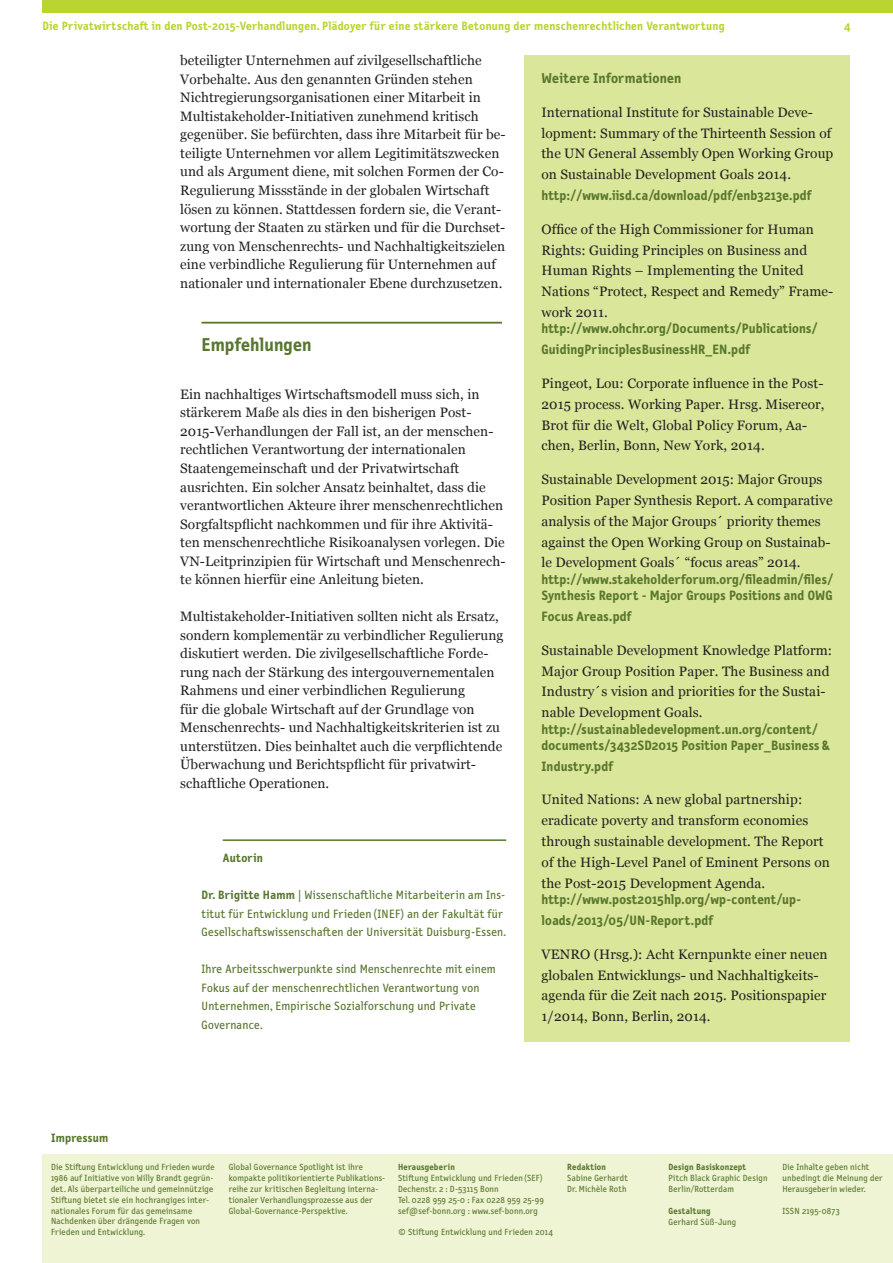
<style>
.page{position:relative;width:893px;height:1263px;background:#fff}
.page>*{position:absolute;margin:0;border:0;box-sizing:border-box;transform-origin:0 0}
.t1{font:700 18.75px "Letter Gothic Text OT";letter-spacing:.005em;color:#58762d}
.t2{font:700 14.4px "Letter Gothic Text OT";letter-spacing:.015em;color:#58762d}
.t3{font:13.65px/18.5px "Georgia";letter-spacing:.005em;color:#231f20}
.t4{font:700 13.65px/20.9px "Letter Gothic Text OT";letter-spacing:.01em;color:#58762d}
.t5{font:12.15px/18.6px "Letter Gothic Text OT";letter-spacing:.02em;color:#58762d}
.t6{font:700 12.15px "Letter Gothic Text OT";letter-spacing:.02em;color:#58762d}
.t7{font:700 12px "Letter Gothic Text OT";letter-spacing:.02em;color:#bad432}
.t8{font:9px/10.9px "Letter Gothic Text OT";letter-spacing:.02em;color:#58762d}
.t9{font:700 9px "Letter Gothic Text OT";letter-spacing:.02em;color:#58762d}
.s1{font-weight:700}
</style>
<div class="page">
<div style="left:43px;top:0;width:850px;height:13px;background:#bad432"></div>
<div style="left:43px;top:1154px;width:850px;height:109px;background:#eef4d4"></div>
<hr style="left:201px;top:322px;width:301px;height:2px;background:#58762d">
<hr style="left:223px;top:839px;width:283px;height:2px;background:#58762d">
<div style="left:524px;top:55px;width:326px;height:986px;background:#dae699"></div>
<p class="t7" style="left:43px;top:18px;width:684px">Die Privatwirtschaft in den Post-2015-Verhandlungen. Plädoyer für eine stärkere Betonung der menschenrechtlichen Verantwortung</p>
<p class="t3" style="left:180px;top:52px;width:327px">beteiligter Unternehmen auf zivilgesellschaftliche Vorbehalte. Aus den genannten Gründen stehen Nichtregierungsorganisationen einer Mitarbeit in Multistakeholder-Initiativen zunehmend kritisch gegenüber. Sie befürchten, dass ihre Mitarbeit für be&shy;teiligte Unternehmen vor allem Legitimitätszwecken und als Argument diene, mit solchen Formen der Co-Regulierung Missstände in der globalen Wirtschaft lösen zu können. Stattdessen fordern sie, die Verant&shy;wortung der Staaten zu stärken und für die Durchset&shy;zung von Menschenrechts- und Nachhaltigkeitszielen eine verbindliche Regulierung für Unternehmen auf nationaler und internationaler Ebene durchzusetzen.</p>
<p class="t2" style="left:541px;top:70px;width:141px">Weitere Informationen</p>
<p class="t3" style="left:541px;top:102px;width:293px;line-height:20.9px">International Institute for Sustainable Deve&shy;lopment: Summary of the Thirteenth Session of the UN General Assembly Open Working Group on Sustainable Development Goals 2014.</p>
<p class="t4" style="left:541px;top:185px;width:272px">http://www.iisd.ca/download/pdf/enb3213e.pdf</p>
<p class="t3" style="left:541px;top:219px;width:293px;line-height:20.9px">Office of the High Commissioner for Human Rights: Guiding Principles on Business and Human Rights – Implementing the United Nations “Protect, Respect and Remedy” Frame&shy;work 2011.</p>
<p class="t4" style="left:541px;top:318px;width:277px">http://www.ohchr.org/Documents/Publications/<br>GuidingPrinciplesBusinessHR_EN.pdf</p>
<p class="t3" style="left:541px;top:373px;width:285px;line-height:20.9px">Pingeot, Lou: Corporate influence in the Post-2015 process. Working Paper. Hrsg. Misereor, Brot für die Welt, Global Policy Forum, Aa&shy;chen, Berlin, Bonn, New York, 2014.</p>
<p class="t3" style="left:541px;top:469px;width:293px;line-height:20.9px">Sustainable Development 2015: Major Groups Position Paper Synthesis Report. A comparative analysis of the Major Groups´ priority themes against the Open Working Group on Sustainab&shy;le Development Goals´ “focus areas” 2014.</p>
<p class="t4" style="left:541px;top:571px;width:293px;line-height:16.4px">http://www.stakeholderforum.org/fileadmin/files/<br>Synthesis Report - Major Groups Positions and OWG</p>
<p class="t4" style="left:541px;top:606px;width:92px">Focus Areas.pdf</p>
<p class="t3" style="left:541px;top:640px;width:292px;line-height:20.9px">Sustainable Development Knowledge Platform:<br>Major Group Position Paper. The Business and Industry´s vision and priorities for the Sustai&shy;nable Development Goals.</p>
<p class="t4" style="left:541px;top:721px;width:290px;line-height:16.4px">http://sustainabledevelopment.un.org/content/ documents/3432SD2015 Position Paper_Business &amp;</p>
<p class="t4" style="left:541px;top:756px;width:73px">Industry.pdf</p>
<p class="t3" style="left:541px;top:790px;width:290px;line-height:20.9px">United Nations: A new global partnership: eradicate poverty and transform economies through sustainable development. The Report of the High-Level Panel of Eminent Persons on the Post-2015 Development Agenda.</p>
<p class="t4" style="left:541px;top:889px;width:261px">http://www.post2015hlp.org/wp-content/up&shy;loads/2013/05/UN-Report.pdf</p>
<p class="t3" style="left:541px;top:944px;width:288px;line-height:20.9px">VENRO (Hrsg.): Acht Kernpunkte einer neuen globalen Entwicklungs- und Nachhaltigkeits&shy;agenda für die Zeit nach 2015. Positionspapier 1/2014, Bonn, Berlin, 2014.</p>
<h1 class="t1" style="left:201px;top:333px;width:111px">Empfehlungen</h1>
<p class="t3" style="left:180px;top:385px;width:327px">Ein nachhaltiges Wirtschaftsmodell muss sich, in stärkerem Maße als dies in den bisherigen Post-2015-Verhandlungen der Fall ist, an der menschen&shy;rechtlichen Verantwortung der internationalen Staatengemeinschaft und der Privatwirtschaft ausrichten. Ein solcher Ansatz beinhaltet, dass die verantwortlichen Akteure ihrer menschenrechtlichen Sorgfaltspflicht nachkommen und für ihre Aktivitä&shy;ten menschenrechtliche Risikoanalysen vorlegen. Die VN-Leitprinzipien für Wirtschaft und Menschenrech&shy;te können hierfür eine Anleitung bieten.</p>
<p class="t3" style="left:180px;top:607px;width:325px">Multistakeholder-Initiativen sollten nicht als Ersatz, sondern komplementär zu verbindlicher Regulierung diskutiert werden. Die zivilgesellschaftliche Forde&shy;rung nach der Stärkung des intergouvernementalen Rahmens und einer verbindlichen Regulierung<br>für die globale Wirtschaft auf der Grundlage von Menschenrechts- und Nachhaltigkeitskriterien ist zu unterstützen. Dies beinhaltet auch die verpflichtende Überwachung und Berichtspflicht für privatwirt&shy;schaftliche Operationen.</p>
<p class="t6" style="left:223px;top:851px;width:42px">Autorin</p>
<p class="t5" style="left:201px;top:886px;width:306px"><span class="s1">Dr. Brigitte Hamm</span> | Wissenschaftliche Mitarbeiterin am Ins&shy;titut für Entwicklung und Frieden (INEF) an der Fakultät für<br>Gesellschaftswissenschaften der Universität Duisburg-Essen.</p>
<p class="t5" style="left:201px;top:960px;width:296px">Ihre Arbeitsschwerpunkte sind Menschenrechte mit einem Fokus auf der menschenrechtlichen Verantwortung von Unternehmen, Empirische Sozialforschung und Private Governance.</p>
<p class="t7" style="left:844px;top:18px;width:8px">4</p>
<p class="t6" style="left:51px;top:1131px;width:59px">Impressum</p>
<p class="t8" style="left:51px;top:1161px;width:165px">Die Stiftung Entwicklung und Frieden wurde 1986 auf Initiative von Willy Brandt gegrün&shy;det. Als überparteiliche und gemeinnützige Stiftung bietet sie ein hochrangiges inter&shy;nationales Forum für das gemeinsame Nachdenken über drängende Fragen von Frieden und Entwicklung.</p>
<p class="t8" style="left:229px;top:1161px;width:158px">Global Governance Spotlight ist ihre kompakte politikorientierte Publikations&shy;reihe zur kritischen Begleitung interna&shy;tionaler Verhandlungsprozesse aus der Global-Governance-Perspektive.</p>
<p class="t9" style="left:398px;top:1161px;width:58px">Herausgeberin</p>
<p class="t8" style="left:398px;top:1172px;width:147px">Stiftung Entwicklung und Frieden (SEF)<br>Dechenstr. 2 : D-53115 Bonn<br>Tel. 0228 959 25-0 : Fax 0228 959 25-99 sef@sef-bonn.org : www.sef-bonn.org</p>
<p class="t8" style="left:398px;top:1227px;width:156px">© Stiftung Entwicklung und Frieden 2014</p>
<p class="t9" style="left:567px;top:1161px;width:40px">Redaktion</p>
<p class="t8" style="left:567px;top:1172px;width:62px">Sabine Gerhardt<br>Dr. Michèle Roth</p>
<p class="t9" style="left:668px;top:1161px;width:79px">Design Basiskonzept</p>
<p class="t8" style="left:668px;top:1172px;width:101px">Pitch Black Graphic Design<br>Berlin/Rotterdam</p>
<p class="t9" style="left:668px;top:1205px;width:44px">Gestaltung</p>
<p class="t8" style="left:668px;top:1216px;width:69px">Gerhard Süß-Jung</p>
<p class="t8" style="left:782px;top:1161px;width:102px">Die Inhalte geben nicht unbedingt die Meinung der<br>Herausgeberin wieder.</p>
<p class="t8" style="left:782px;top:1205px;width:59px">ISSN 2195-0873</p>
</div>
